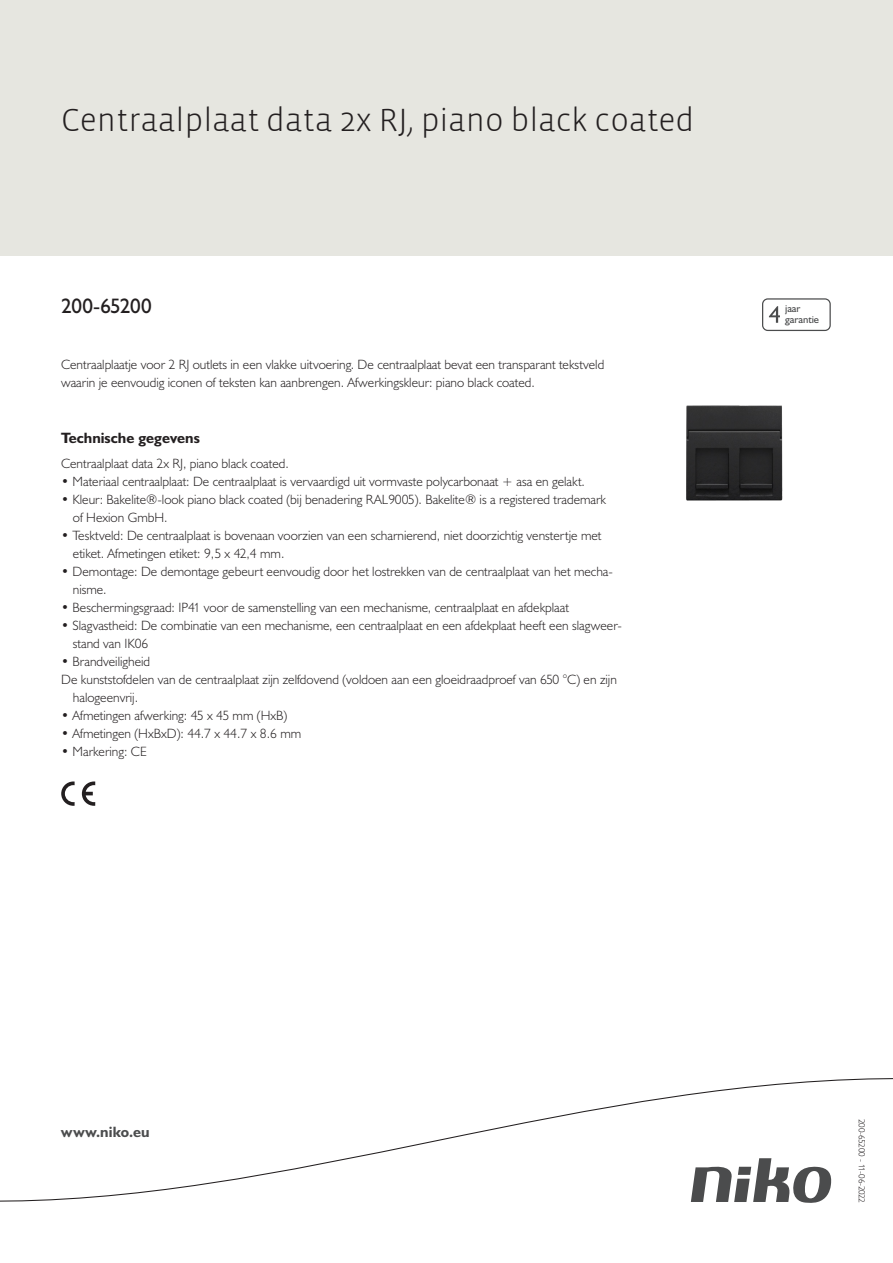
<style>
.page{position:relative;width:893px;height:1263px;background:#fff}
.page>*{position:absolute;margin:0;border:0;box-sizing:border-box;transform-origin:0 0}
.Title_datasheets{font:300 33px "Vista Sans";color:#231f20}
.Article_number{font:21px "Humanist 521 BT";letter-spacing:-.01em;color:#231f20}
.Titles_parts{font:700 15px "Humanist 521 BT";color:#231f20}
.titel_afbeelding{font:700 15px "Humanist 521 BT";letter-spacing:.005em;color:#4b4c4d}
.USP_Bullets{font:300 13.5px/18px "Humanist 521 BT";color:#231f20}
.Platte_tekst_CAB{font:300 13.5px/18px "Humanist 521 BT";color:#231f20}
.t1{font:10.65px/10.6px "Humanist 521 BT";color:#4b4c4d}
.Revision{font:300 9px "Humanist 521 BT";letter-spacing:-.03em;color:#231f20}
</style>
<div class="page">
<div style="left:0;top:0;width:893px;height:255px;background:#e6e6e0"></div>
<svg style="left:82px;top:781px;width:13px;height:25px"></svg>
<svg style="left:61px;top:781px;width:14px;height:25px"></svg>
<svg style="left:762px;top:298px;width:69px;height:33px"></svg>
<svg style="left:0;top:1078px;width:893px;height:125px"></svg>
<img style="left:686px;top:405px;width:97px;height:96px">
<p class="Title_datasheets" style="left:61px;top:100px;width:635px">Centraalplaat data 2x RJ, piano black coated</p>
<p class="Article_number" style="left:61px;top:293px;width:92px">200-65200</p>
<p class="t1" style="left:785px;top:303px;width:36px">jaar garantie</p>
<p class="Platte_tekst_CAB" style="left:61px;top:355px;width:545px">Centraalplaatje voor 2 RJ outlets in een vlakke uitvoering. De centraalplaat bevat een transparant tekstveld waarin je eenvoudig iconen of teksten kan aanbrengen. Afwerkingskleur: piano black coated.</p>
<p class="Titles_parts" style="left:61px;top:429px;width:140px">Technische gegevens</p>
<p class="Platte_tekst_CAB" style="left:61px;top:454px;width:229px">Centraalplaat data 2x RJ, piano black coated.</p>
<p class="USP_Bullets" style="left:61px;top:472px;width:525px">• Materiaal centraalplaat: De centraalplaat is vervaardigd uit vormvaste polycarbonaat + asa en gelakt.</p>
<p class="USP_Bullets" style="left:73px;top:490px;width:535px;text-indent:-12px">• Kleur: Bakelite®-look piano black coated (bij benadering RAL9005). Bakelite® is a registered trademark of Hexion GmbH.</p>
<p class="USP_Bullets" style="left:73px;top:526px;width:530px;text-indent:-12px">• Tesktveld: De centraalplaat is bovenaan voorzien van een scharnierend, niet doorzichtig venstertje met etiket. Afmetingen etiket: 9,5 x 42,4 mm.</p>
<p class="USP_Bullets" style="left:73px;top:562px;width:541px;text-indent:-12px">• Demontage: De demontage gebeurt eenvoudig door het lostrekken van de centraalplaat van het mecha&shy;nisme.</p>
<p class="USP_Bullets" style="left:61px;top:598px;width:509px">• Beschermingsgraad: IP41 voor de samenstelling van een mechanisme, centraalplaat en afdekplaat</p>
<p class="USP_Bullets" style="left:73px;top:616px;width:550px;text-indent:-12px">• Slagvastheid: De combinatie van een mechanisme, een centraalplaat en een afdekplaat heeft een slagweer&shy;stand van IK06</p>
<p class="USP_Bullets" style="left:61px;top:652px;width:91px">• Brandveiligheid</p>
<p class="USP_Bullets" style="left:73px;top:670px;width:545px;text-indent:-12px">De kunststofdelen van de centraalplaat zijn zelfdovend (voldoen aan een gloeidraadproef van 650 °C) en zijn halogeenvrij.</p>
<p class="USP_Bullets" style="left:61px;top:706px;width:228px">• Afmetingen afwerking: 45 x 45 mm (HxB)</p>
<p class="USP_Bullets" style="left:61px;top:724px;width:241px">• Afmetingen (HxBxD): 44.7 x 44.7 x 8.6 mm</p>
<p class="USP_Bullets" style="left:61px;top:742px;width:87px">• Markering: CE</p>
<p class="titel_afbeelding" style="left:61px;top:1122px;width:90px">www.niko.eu</p>
<p class="Revision" style="left:868px;top:1119px;width:85px;rotate:90deg">200-65200 - 11-06-2022</p>
</div>
